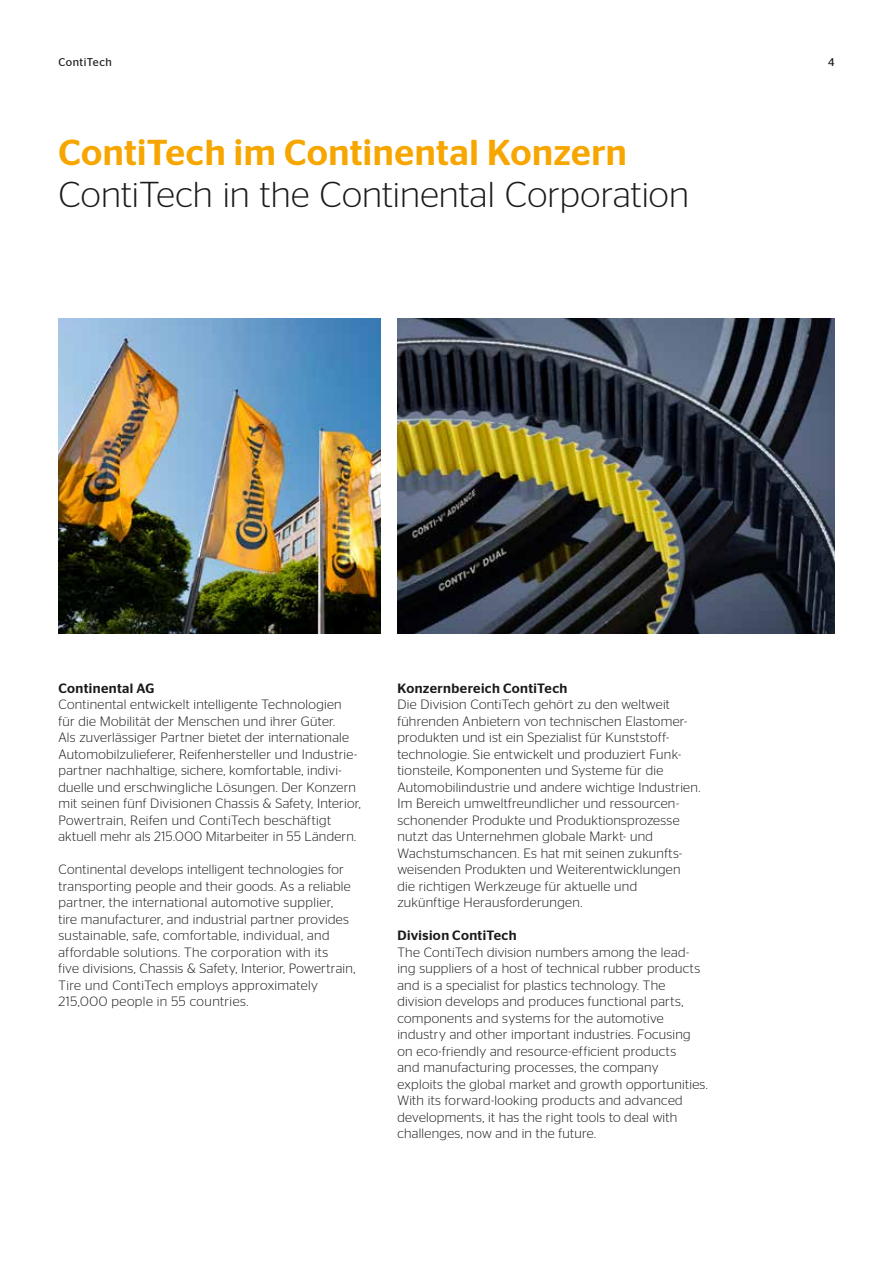
<style>
.page{position:relative;width:893px;height:1263px;background:#fff}
.page>*{position:absolute;margin:0;border:0;box-sizing:border-box;transform-origin:0 0}
.t1{font:300 36px "Stag Sans";letter-spacing:.005em;color:#1a1a18}
.t2{font:500 36px "Stag Sans";letter-spacing:.015em;color:#f7a600}
.t3{font:300 13.5px/16.5px "Stag Sans";letter-spacing:.02em;color:#1a1a18}
.t4{font:500 13.5px "Stag Sans";letter-spacing:.03em;color:#1a1a18}
.t5{font:11.25px "Stag Sans";letter-spacing:.04em;color:#1a1a18}
</style>
<div class="page">
<img style="left:58px;top:319px;width:322px;height:315px">
<img style="left:397px;top:319px;width:437px;height:315px">
<p class="t5" style="left:58px;top:56px;width:55px">ContiTech</p>
<p class="t5" style="left:828px;top:56px;width:8px">4</p>
<h1 class="t2" style="left:58px;top:132px;width:570px">ContiTech im Continental Konzern</h1>
<h1 class="t1" style="left:58px;top:174px;width:632px">ContiTech in the Continental Corporation</h1>
<p class="t4" style="left:58px;top:680px;width:98px">Continental AG</p>
<p class="t3" style="left:58px;top:696px;width:304px">Continental entwickelt intelligente Technologien für die Mobilität der Menschen und ihrer Güter.<br>Als zuverlässiger Partner bietet der internationale Automobilzulieferer, Reifenhersteller und Industrie&shy;partner nachhaltige, sichere, komfortable, indivi&shy;duelle und erschwingliche Lösungen. Der Konzern mit seinen fünf Divisionen Chassis &amp; Safety, Interior, Powertrain, Reifen und ContiTech beschäftigt aktuell mehr als 215.000 Mitarbeiter in 55 Ländern.</p>
<p class="t3" style="left:58px;top:861px;width:298px">Continental develops intelligent technologies for transporting people and their goods. As a reliable partner, the international automotive supplier,<br>tire manufacturer, and industrial partner provides sustainable, safe, comfortable, individual, and affordable solutions. The corporation with its<br>five divisions, Chassis &amp; Safety, Interior, Powertrain, Tire und ContiTech employs approximately 215,000 people in 55 countries.</p>
<p class="t4" style="left:397px;top:680px;width:172px">Konzernbereich ContiTech</p>
<p class="t3" style="left:397px;top:696px;width:304px">Die Division ContiTech gehört zu den weltweit führenden Anbietern von technischen Elastomer&shy;produkten und ist ein Spezialist für Kunststoff&shy;technologie. Sie entwickelt und produziert Funk&shy;tionsteile, Komponenten und Systeme für die Automobilindustrie und andere wichtige Industrien.<br>Im Bereich umweltfreundlicher und ressourcen&shy;schonender Produkte und Produktionsprozesse nutzt das Unternehmen globale Markt- und Wachstumschancen. Es hat mit seinen zukunfts&shy;weisenden Produkten und Weiterentwicklungen die richtigen Werkzeuge für aktuelle und zukünftige Herausforderungen.</p>
<p class="t4" style="left:397px;top:928px;width:121px">Division ContiTech</p>
<p class="t3" style="left:397px;top:944px;width:312px">The ContiTech division numbers among the lead&shy;ing suppliers of a host of technical rubber products and is a specialist for plastics technology. The division develops and produces functional parts, components and systems for the automotive industry and other important industries. Focusing on eco-friendly and resource-efficient products<br>and manufacturing processes, the company<br>exploits the global market and growth opportunities.<br>With its forward-looking products and advanced developments, it has the right tools to deal with challenges, now and in the future.</p>
</div>
